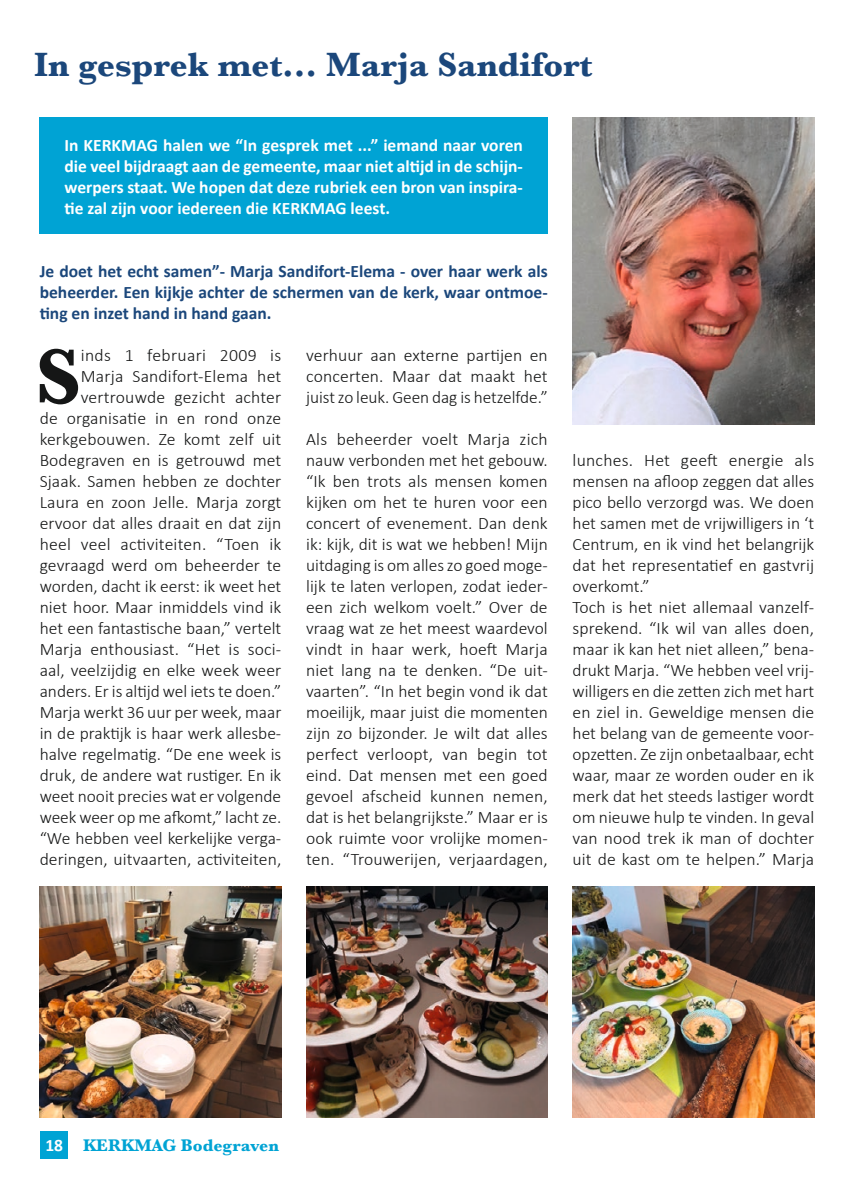
<style>
.page{position:relative;width:844px;height:1191px;background:#fff}
.page>*{position:absolute;margin:0;border:0;box-sizing:border-box;transform-origin:0 0}
.t1{font:700 80.85px "Baskerville";color:#151616}
.t2{font:700 35px "Baskerville";color:#1b477b}
.t3{font:300 17.5px/21px "Calibri";color:#151616;text-align:justify}
.t4{font:700 17.5px/21px "Calibri";color:#fff;text-align:justify}
.t5{font:700 17.5px/21px "Calibri";color:#1b477b;text-align:justify}
.t6{font:700 17.5px "Baskerville";color:#00a3d4}
.s1{font-family:"Calibri";color:#fff}
</style>
<div class="page">
<div style="left:40px;top:117px;width:507px;height:117px;background:#00a3d4"></div>
<img style="left:572px;top:117px;width:242px;height:307px">
<img style="left:40px;top:886px;width:241px;height:231px">
<img style="left:306px;top:886px;width:241px;height:231px">
<img style="left:572px;top:886px;width:242px;height:231px">
<div style="left:40px;top:1131px;width:28px;height:28px;background:#00a3d4"></div>
<h2 class="t2" style="left:34px;top:40px;width:559px">In gesprek met... Marja Sandifort</h2>
<p class="t4" style="left:64px;top:134px;width:460px">In KERKMAG halen we “In gesprek met ...” iemand naar voren die veel bijdraagt aan de gemeente, maar niet altijd in de schijn&shy;werpers staat. We hopen dat deze rubriek een bron van inspira&shy;tie zal zijn voor iedereen die KERKMAG leest.</p>
<p class="t5" style="left:40px;top:260px;width:509px">Je doet het echt samen”- Marja Sandifort-Elema - over haar werk als beheerder. Een kijkje achter de schermen van de kerk, waar ontmoe&shy;ting en inzet hand in hand gaan.</p>
<h1 class="t1" style="left:35px;top:321px;width:47px">S</h1>
<p class="t3" style="left:40px;top:345px;width:243px;text-align:right">inds 1 februari 2009 is<br>Marja Sandifort-Elema het vertrouwde gezicht achter<br>de organisatie in en rond onze kerkgebouwen. Ze komt zelf uit<br>Bodegraven en is getrouwd met<br>Sjaak. Samen hebben ze dochter<br>Laura en zoon Jelle. Marja zorgt ervoor dat alles draait en dat zijn heel veel activiteiten. “Toen ik gevraagd werd om beheerder te worden, dacht ik eerst: ik weet het niet hoor. Maar inmiddels vind ik het een fantastische baan,” vertelt<br>Marja enthousiast. “Het is soci&shy;aal, veelzijdig en elke week weer anders. Er is altijd wel iets te doen.”<br>Marja werkt 36 uur per week, maar in de praktijk is haar werk allesbe&shy;halve regelmatig. “De ene week is druk, de andere wat rustiger. En ik weet nooit precies wat er volgende week weer op me afkomt,” lacht ze. “We hebben veel kerkelijke verga&shy;deringen, uitvaarten, activiteiten,</p>
<p class="t3" style="left:306px;top:345px;width:243px">verhuur aan externe partijen en concerten. Maar dat maakt het juist zo leuk. Geen dag is hetzelfde.”</p>
<p class="t3" style="left:306px;top:429px;width:243px">Als beheerder voelt Marja zich nauw verbonden met het gebouw. “Ik ben trots als mensen komen kijken om het te huren voor een concert of evenement. Dan denk ik: kijk, dit is wat we hebben! Mijn uitdaging is om alles zo goed moge&shy;lijk te laten verlopen, zodat ieder&shy;een zich welkom voelt.” Over de vraag wat ze het meest waardevol vindt in haar werk, hoeft Marja niet lang na te denken. “De uit&shy;vaarten”. “In het begin vond ik dat moeilijk, maar juist die momenten zijn zo bijzonder. Je wilt dat alles perfect verloopt, van begin tot eind. Dat mensen met een goed gevoel afscheid kunnen nemen, dat is het belangrijkste.” Maar er is ook ruimte voor vrolijke momen&shy;ten. “Trouwerijen, verjaardagen,</p>
<p class="t3" style="left:572px;top:450px;width:243px;text-align:left">lunches. Het geeft energie als mensen na afloop zeggen dat alles pico bello verzorgd was. We doen het samen met de vrijwilligers in ‘t<br>Centrum, en ik vind het belangrijk dat het representatief en gastvrij overkomt.”<br>Toch is het niet allemaal vanzelf&shy;sprekend. “Ik wil van alles doen, maar ik kan het niet alleen,” bena&shy;drukt Marja. “We hebben veel vrij&shy;willigers en die zetten zich met hart en ziel in. Geweldige mensen die het belang van de gemeente voor&shy;opzetten. Ze zijn onbetaalbaar, echt waar, maar ze worden ouder en ik merk dat het steeds lastiger wordt om nieuwe hulp te vinden. In geval van nood trek ik man of dochter uit de kast om te helpen.” Marja</p>
<p class="t6" style="left:45px;top:1133px;width:235px"><span class="s1">18</span> KERKMAG Bodegraven</p>
</div>
